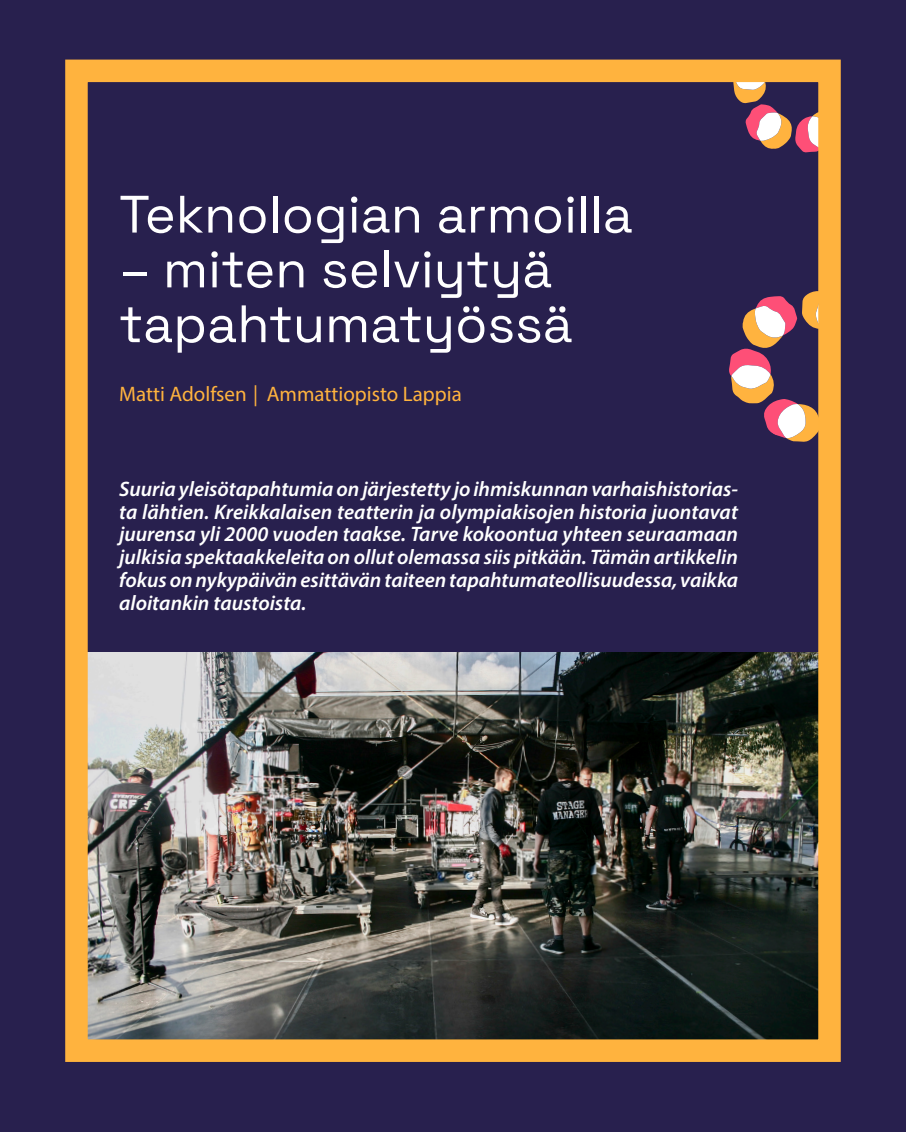
<style>
.page{position:relative;width:906px;height:1132px;background:#fff}
.page>*{position:absolute;margin:0;border:0;box-sizing:border-box;transform-origin:0 0}
.artikkelin_pääotsikk{font:52.5px/54.8px "Space Grotesk";color:#fff}
.ingressi{font:italic 21px/22.8px "Myriad Variable Concept";color:#fff;text-align:justify}
.kirjoittajatiedot{font:21px "Myriad Variable Concept Roman 2";color:#ffb33e}
</style>
<div class="page">
<div style="left:0;top:0;width:906px;height:1131px;background:#28204e"></div>
<img style="left:88px;top:652px;width:729px;height:386px">
<svg style="left:733px;top:83px;width:84px;height:69px"></svg>
<svg style="left:729px;top:291px;width:88px;height:150px"></svg>
<div style="left:65px;top:60px;width:775px;height:1001px;border:22px solid #ffb33e"></div>
<p class="artikkelin_pääotsikk" style="left:119px;top:183px;width:515px">Teknologian armoilla</p>
<p class="artikkelin_pääotsikk" style="left:119px;top:238px;width:455px">– miten selviytyä tapahtumatyössä</p>
<p class="kirjoittajatiedot" style="left:119px;top:381px;width:344px">Matti Adolfsen | Ammattiopisto Lappia</p>
<p class="ingressi" style="left:119px;top:477px;width:620px">Suuria yleisötapahtumia on järjestetty jo ihmiskunnan varhaishistorias&shy;ta lähtien. Kreikkalaisen teatterin ja olympiakisojen historia juontavat juurensa yli 2000 vuoden taakse. Tarve kokoontua yhteen seuraamaan julkisia spektaakkeleita on ollut olemassa siis pitkään. Tämän artikkelin fokus on nykypäivän esittävän taiteen tapahtumateollisuudessa, vaikka aloitankin taustoista.</p>
</div>
